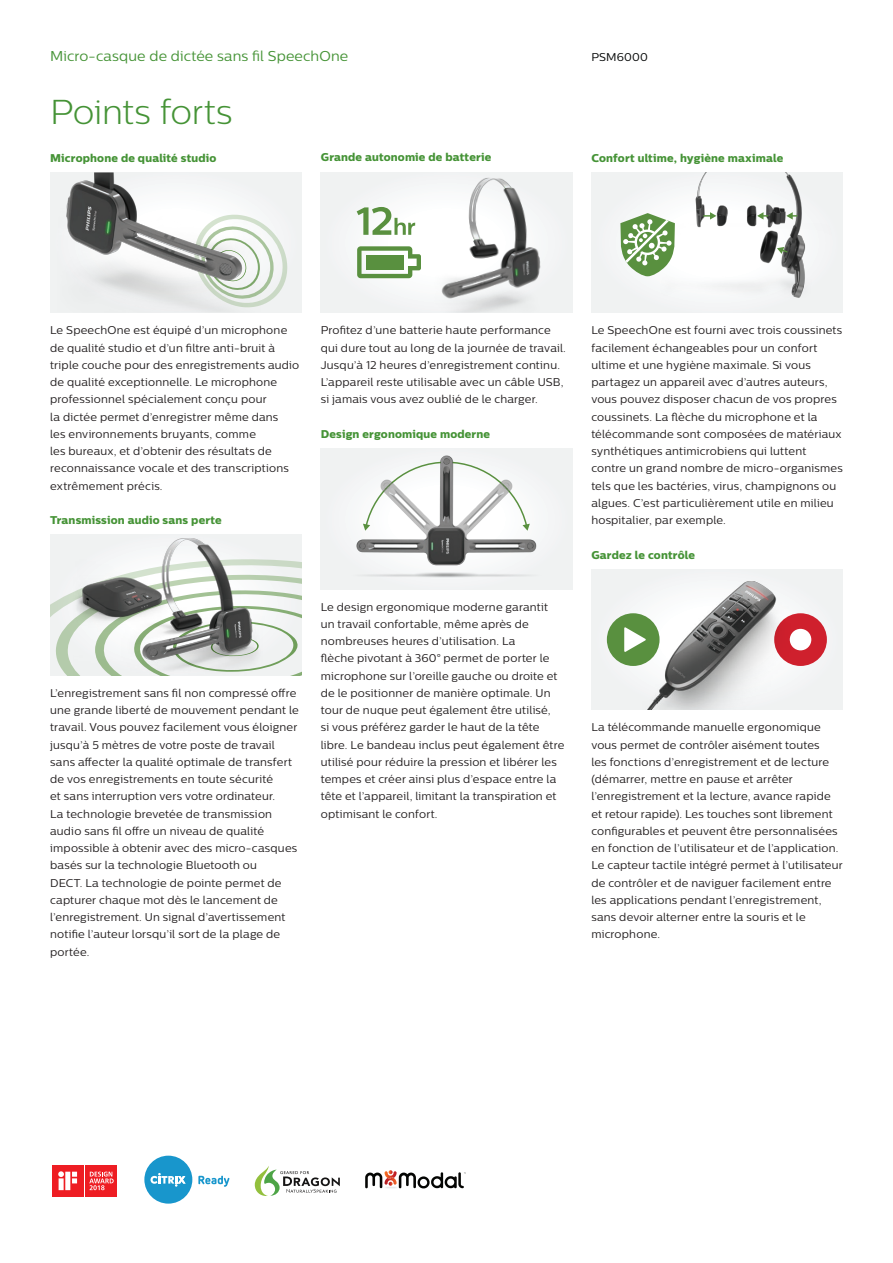
<style>
.page{position:relative;width:893px;height:1263px;background:#fff}
.page>*{position:absolute;margin:0;border:0;box-sizing:border-box;transform-origin:0 0}
.t1{font:300 34.5px "Centrale Sans";letter-spacing:-.01em;color:#459336}
.t2{font:14.25px "Centrale Sans";letter-spacing:.01em;color:#459336}
.t3{font:11.25px/17.2px "Centrale Sans";letter-spacing:.015em;color:#231f20}
.t4{font:11.25px "Centrale Sans X Bold";letter-spacing:.015em;color:#459336}
.t5{font:11.25px "Centrale Sans";letter-spacing:.015em;color:#030505}
</style>
<div class="page">
<div style="left:50px;top:172px;width:251px;height:141px;background:#f0f2f2"></div>
<svg style="left:261px;top:223px;width:26px;height:82px"></svg>
<img style="left:66px;top:172px;width:195px;height:140px">
<div style="left:50px;top:535px;width:251px;height:140px;background:#f0f2f2"></div>
<svg style="left:50px;top:559px;width:251px;height:116px"></svg>
<img style="left:66px;top:538px;width:202px;height:137px">
<div style="left:321px;top:172px;width:251px;height:141px;background:linear-gradient(to bottom,#f4f5f6,#f3f5f5)"></div>
<img style="left:431px;top:172px;width:120px;height:141px">
<svg style="left:357px;top:246px;width:64px;height:32px"></svg>
<div style="left:366px;top:255px;width:38px;height:14px;background:#59903f"></div>
<svg style="left:357px;top:207px;width:58px;height:28px"></svg>
<div style="left:321px;top:449px;width:251px;height:140px;background:#f0f2f2"></div>
<img style="left:356px;top:455px;width:181px;height:122px">
<div style="left:591px;top:172px;width:252px;height:141px;background:#f0f2f3"></div>
<img style="left:665px;top:172px;width:140px;height:126px">
<svg style="left:704px;top:212px;width:12px;height:8px"></svg>
<svg style="left:757px;top:212px;width:11px;height:8px"></svg>
<svg style="left:786px;top:212px;width:11px;height:8px"></svg>
<svg style="left:777px;top:247px;width:12px;height:7px"></svg>
<svg style="left:620px;top:213px;width:55px;height:63px"></svg>
<div style="left:591px;top:569px;width:252px;height:141px;background:#f0f2f2"></div>
<div style="left:607px;top:613px;width:53px;height:53px;background:#59903f;border-radius:50%"></div>
<div style="left:774px;top:613px;width:53px;height:53px;background:#cf202d;border-radius:50%"></div>
<div style="left:790px;top:629px;width:21px;height:21px;background:#fff;border-radius:50%"></div>
<img style="left:620px;top:581px;width:173px;height:129px">
<svg style="left:255px;top:1166px;width:85px;height:30px"></svg>
<div style="left:144px;top:1156px;width:48px;height:47px;background:#1896cc;border-radius:50%"></div>
<svg style="left:198px;top:1176px;width:31px;height:11px"></svg>
<svg style="left:151px;top:1173px;width:35px;height:14px"></svg>
<div style="left:52px;top:1165px;width:32px;height:32px;background:#ee1d23"></div>
<svg style="left:58px;top:1171px;width:19px;height:19px"></svg>
<div style="left:85px;top:1165px;width:32px;height:32px;background:#ee1d23"></div>
<svg style="left:89px;top:1171px;width:25px;height:19px"></svg>
<svg style="left:365px;top:1170px;width:101px;height:18px"></svg>
<p class="t2" style="left:50px;top:48px;width:300px">Micro-casque de dictée sans fil SpeechOne</p>
<p class="t5" style="left:591px;top:50px;width:58px">PSM6000</p>
<h1 class="t1" style="left:50px;top:92px;width:184px">Points forts</h1>
<p class="t4" style="left:50px;top:151px;width:168px">Microphone de qualité studio</p>
<p class="t4" style="left:321px;top:150px;width:172px">Grande autonomie de batterie</p>
<p class="t4" style="left:591px;top:151px;width:194px">Confort ultime, hygiène maximale</p>
<p class="t3" style="left:50px;top:321px;width:251px">Le SpeechOne est équipé d’un microphone de qualité studio et d’un filtre anti-bruit à triple couche pour des enregistrements audio de qualité exceptionnelle. Le microphone professionnel spécialement conçu pour<br>la dictée permet d’enregistrer même dans<br>les environnements bruyants, comme<br>les bureaux, et d’obtenir des résultats de reconnaissance vocale et des transcriptions extrêmement précis.</p>
<p class="t4" style="left:50px;top:513px;width:173px">Transmission audio sans perte</p>
<p class="t3" style="left:321px;top:321px;width:247px">Profitez d’une batterie haute performance qui dure tout au long de la journée de travail.<br>Jusqu’à 12 heures d’enregistrement continu.<br>L’appareil reste utilisable avec un câble USB, si jamais vous avez oublié de le charger.</p>
<p class="t4" style="left:321px;top:427px;width:171px">Design ergonomique moderne</p>
<p class="t3" style="left:50px;top:684px;width:250px">L’enregistrement sans fil non compressé offre une grande liberté de mouvement pendant le travail. Vous pouvez facilement vous éloigner jusqu’à 5 mètres de votre poste de travail sans affecter la qualité optimale de transfert de vos enregistrements en toute sécurité<br>et sans interruption vers votre ordinateur.<br>La technologie brevetée de transmission audio sans fil offre un niveau de qualité impossible à obtenir avec des micro-casques basés sur la technologie Bluetooth ou<br>DECT. La technologie de pointe permet de capturer chaque mot dès le lancement de l’enregistrement. Un signal d’avertissement notifie l’auteur lorsqu’il sort de la plage de portée.</p>
<p class="t3" style="left:321px;top:598px;width:245px">Le design ergonomique moderne garantit un travail confortable, même après de nombreuses heures d’utilisation. La<br>flèche pivotant à 360° permet de porter le microphone sur l’oreille gauche ou droite et de le positionner de manière optimale. Un tour de nuque peut également être utilisé,<br>si vous préférez garder le haut de la tête libre. Le bandeau inclus peut également être utilisé pour réduire la pression et libérer les tempes et créer ainsi plus d’espace entre la tête et l’appareil, limitant la transpiration et optimisant le confort.</p>
<p class="t3" style="left:591px;top:321px;width:253px">Le SpeechOne est fourni avec trois coussinets facilement échangeables pour un confort ultime et une hygiène maximale. Si vous partagez un appareil avec d’autres auteurs, vous pouvez disposer chacun de vos propres coussinets. La flèche du microphone et la télécommande sont composées de matériaux synthétiques antimicrobiens qui luttent contre un grand nombre de micro-organismes tels que les bactéries, virus, champignons ou algues. C’est particulièrement utile en milieu hospitalier, par exemple.</p>
<p class="t4" style="left:591px;top:547px;width:105px">Gardez le contrôle</p>
<p class="t3" style="left:591px;top:718px;width:253px">La télécommande manuelle ergonomique vous permet de contrôler aisément toutes<br>les fonctions d’enregistrement et de lecture (démarrer, mettre en pause et arrêter l’enregistrement et la lecture, avance rapide et retour rapide). Les touches sont librement configurables et peuvent être personnalisées en fonction de l’utilisateur et de l’application.<br>Le capteur tactile intégré permet à l’utilisateur de contrôler et de naviguer facilement entre les applications pendant l’enregistrement, sans devoir alterner entre la souris et le microphone.</p>
</div>
